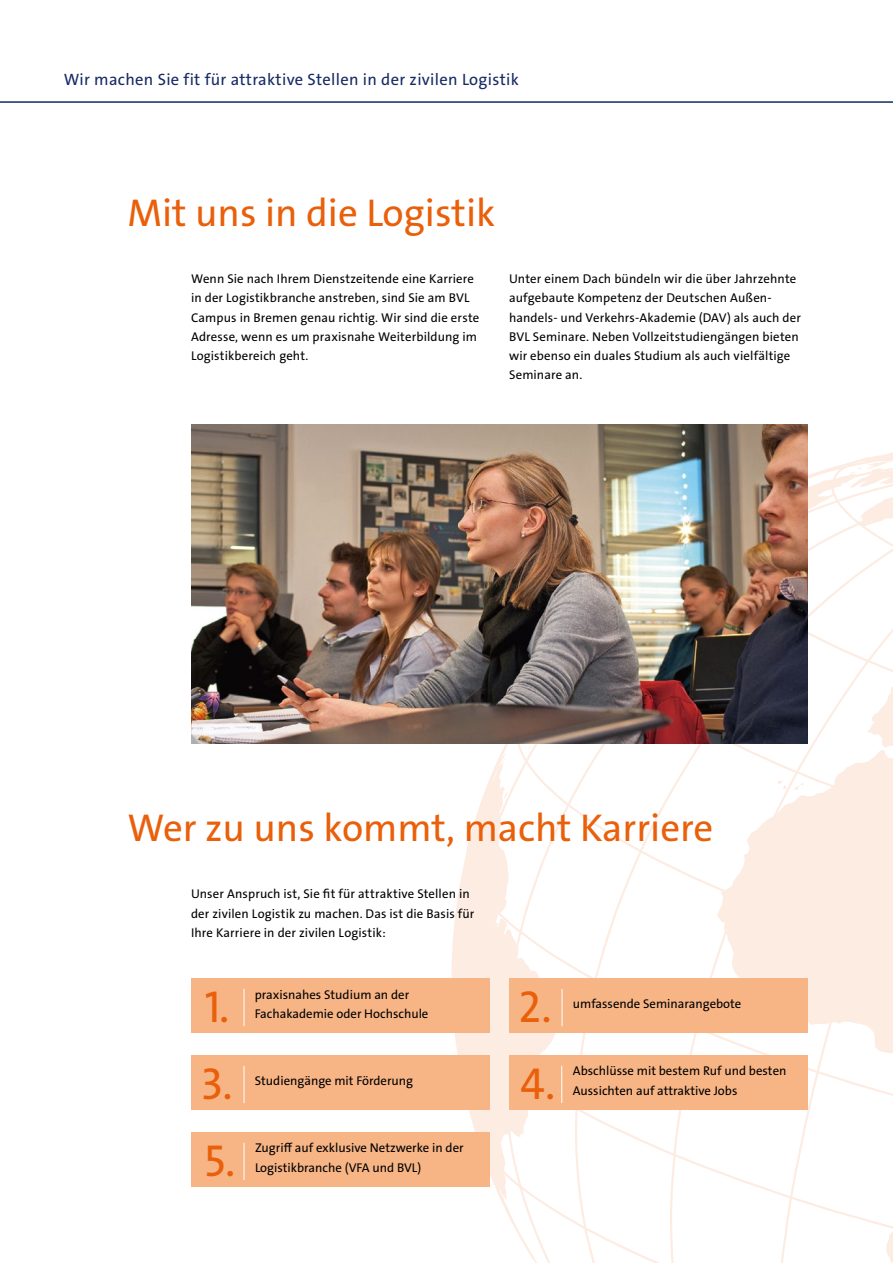
<style>
.page{position:relative;width:893px;height:1263px;background:#fff}
.page>*{position:absolute;margin:0;border:0;box-sizing:border-box;transform-origin:0 0}
.t1{font:45px "The Sans LP5 Plain";color:#e95f0a}
.t2{font:39px "The Sans LP5 Plain";color:#e95f0a}
.t3{font:16.5px "The Sans LP5 Plain";letter-spacing:.02em;color:#152964}
.t4{font:12.75px/19.2px "The Sans LP5 Plain";letter-spacing:.005em;color:#000}
</style>
<div class="page">
<hr style="left:0;top:101px;width:893px;height:2px;background:#152964">
<svg style="left:452px;top:453px;width:441px;height:810px"></svg>
<div style="left:191px;top:978px;width:299px;height:55px;background:#f7b485"></div>
<hr style="left:244px;top:989px;width:1px;height:37px;background:#fff">
<div style="left:509px;top:978px;width:299px;height:55px;background:#f7b485"></div>
<hr style="left:562px;top:989px;width:1px;height:37px;background:#fff">
<div style="left:191px;top:1055px;width:299px;height:55px;background:#f7b485"></div>
<hr style="left:244px;top:1066px;width:1px;height:37px;background:#fff">
<div style="left:509px;top:1055px;width:299px;height:55px;background:#f7b485"></div>
<hr style="left:561px;top:1066px;width:1px;height:37px;background:#fff">
<div style="left:191px;top:1132px;width:299px;height:54px;background:#f7b485"></div>
<hr style="left:244px;top:1143px;width:1px;height:37px;background:#fff">
<img style="left:191px;top:424px;width:617px;height:319px">
<p class="t3" style="left:64px;top:69px;width:457px">Wir machen Sie fit für attraktive Stellen in der zivilen Logistik</p>
<h2 class="t2" style="left:127px;top:187px;width:370px">Mit uns in die Logistik</h2>
<p class="t4" style="left:191px;top:269px;width:290px">Wenn Sie nach Ihrem Dienstzeitende eine Karriere in der Logistikbranche anstreben, sind Sie am BVL Campus in Bremen genau richtig. Wir sind die erste Adresse, wenn es um praxisnahe Weiterbildung im Logistikbereich geht.</p>
<p class="t4" style="left:509px;top:269px;width:293px">Unter einem Dach bündeln wir die über Jahrzehnte aufgebaute Kompetenz der Deutschen Außen&shy;handels- und Verkehrs-Akademie (DAV) als auch der BVL Seminare. Neben Vollzeitstudiengängen bieten wir ebenso ein duales Studium als auch vielfältige Seminare an.</p>
<h2 class="t2" style="left:127px;top:802px;width:587px">Wer zu uns kommt, macht Karriere</h2>
<p class="t4" style="left:191px;top:884px;width:285px">Unser Anspruch ist, Sie fit für attraktive Stellen in der zivilen Logistik zu machen. Das ist die Basis für<br>Ihre Karriere in der zivilen Logistik:</p>
<h1 class="t1" style="left:205px;top:978px;width:26px">1.</h1>
<p class="t4" style="left:255px;top:985px;width:156px">praxisnahes Studium an der</p>
<p class="t4" style="left:255px;top:1004px;width:175px">Fachakademie oder Hochschule</p>
<h1 class="t1" style="left:518px;top:978px;width:35px">2.</h1>
<p class="t4" style="left:573px;top:994px;width:170px">umfassende Seminarangebote</p>
<h1 class="t1" style="left:201px;top:1055px;width:33px">3.</h1>
<p class="t4" style="left:573px;top:1061px;width:215px">Abschlüsse mit bestem Ruf und besten</p>
<h1 class="t1" style="left:520px;top:1055px;width:37px">4.</h1>
<p class="t4" style="left:255px;top:1071px;width:160px">Studiengänge mit Förderung</p>
<p class="t4" style="left:573px;top:1081px;width:166px">Aussichten auf attraktive Jobs</p>
<h1 class="t1" style="left:205px;top:1132px;width:32px">5.</h1>
<p class="t4" style="left:255px;top:1138px;width:210px">Zugriff auf exklusive Netzwerke in der</p>
<p class="t4" style="left:255px;top:1158px;width:168px">Logistikbranche (VFA und BVL)</p>
</div>
